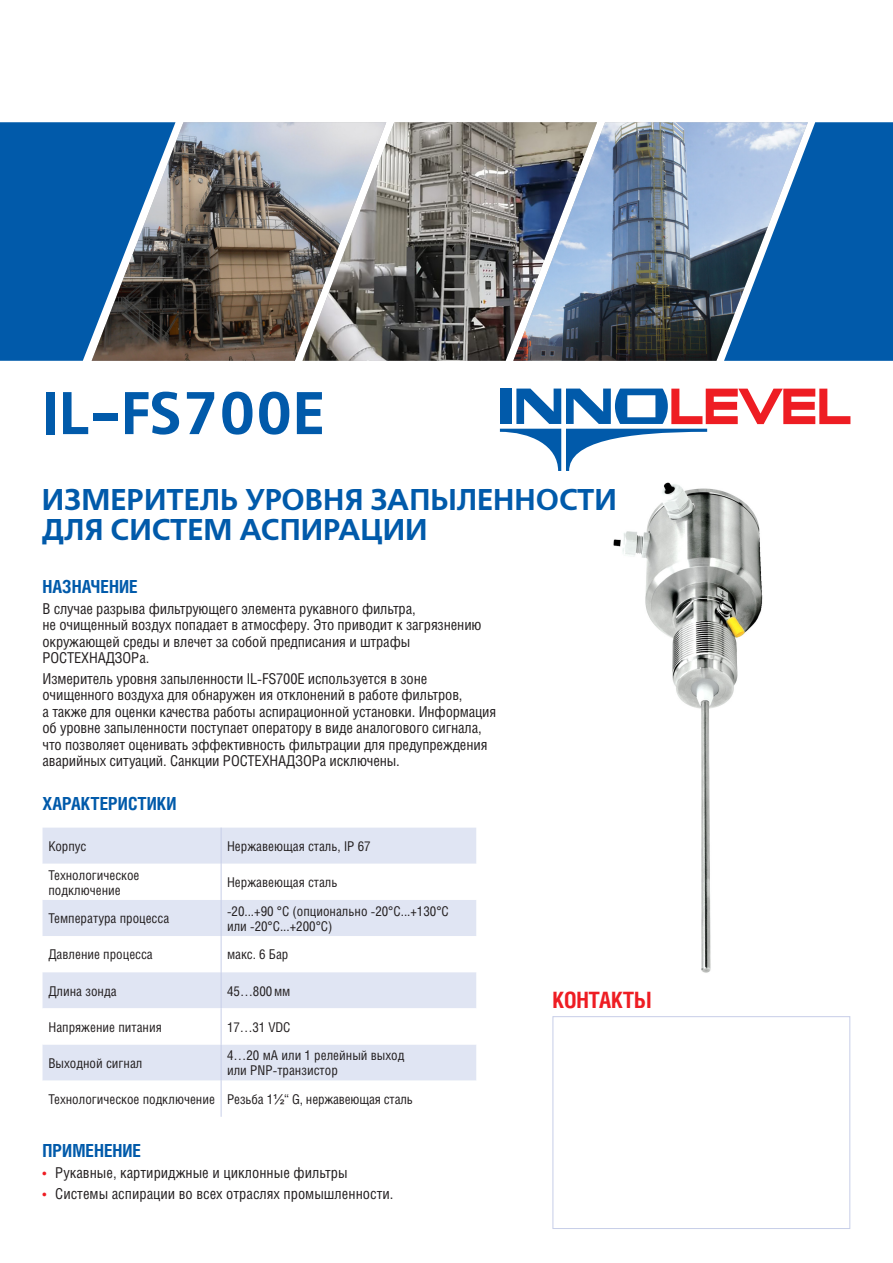
<style>
.page{position:relative;width:893px;height:1263px;background:#fff}
.page>*{position:absolute;margin:0;border:0;box-sizing:border-box;transform-origin:0 0}
.t1{font:60px "Free Set Demi C";color:#015aaa}
.t2{font:30px/30px "Free Set Demi C";color:#015aaa}
.t3{font:700 22.5px "Helios Cond C";letter-spacing:-.01em;color:#ee1d23}
.Paragraph_Style_1{font:700 18px "Helios Cond C";color:#015aaa}
.Paragraph_Style_2{font:15px/16.5px "Helios Cond C";letter-spacing:-.01em;color:#231f20}
.t4{font:13.5px/15px "Helios Cond C";color:#231f20}
.s1{font-family:"Arial"}
.s2{color:#ee1d23}
</style>
<div class="page">
<div style="left:0;top:122px;width:92px;height:239px;background:#015aaa"></div>
<div style="left:808px;top:122px;width:85px;height:239px;background:#015aaa"></div>
<img style="left:92px;top:122px;width:210px;height:239px">
<img style="left:302px;top:122px;width:211px;height:239px">
<img style="left:513px;top:122px;width:295px;height:239px">
<div style="left:553px;top:1016px;width:297px;height:213px;border:1px solid #c7cee8"></div>
<div style="left:43px;top:828px;width:433px;height:36px;background:#e0e5f3"></div>
<svg style="left:43px;top:864px;width:433px;height:253px"></svg>
<hr style="left:221px;top:828px;width:1px;height:36px;background:#c7cee8">
<hr style="left:221px;top:864px;width:1px;height:36px;background:#c7cee8">
<hr style="left:221px;top:900px;width:1px;height:36px;background:#c7cee8">
<hr style="left:221px;top:936px;width:1px;height:36px;background:#c7cee8">
<hr style="left:221px;top:972px;width:1px;height:36px;background:#c7cee8">
<hr style="left:221px;top:1008px;width:1px;height:36px;background:#c7cee8">
<hr style="left:221px;top:1044px;width:1px;height:37px;background:#c7cee8">
<hr style="left:221px;top:1081px;width:1px;height:36px;background:#c7cee8">
<svg style="left:500px;top:389px;width:350px;height:82px"></svg>
<img style="left:613px;top:482px;width:150px;height:491px">
<p class="t1" style="left:42px;top:379px;width:285px">IL-FS700E</p>
<p class="t2" style="left:42px;top:486px;width:576px">ИЗМЕРИТЕЛЬ УРОВНЯ ЗАПЫЛЕННОСТИ<br>ДЛЯ СИСТЕМ АСПИРАЦИИ</p>
<p class="Paragraph_Style_1" style="left:43px;top:576px;width:97px">НАЗНАЧЕНИЕ</p>
<p class="Paragraph_Style_2" style="left:43px;top:600px;width:441px">В случае разрыва фильтрующего элемента рукавного фильтра,<br>не очищенный воздух попадает в атмосферу. Это приводит к загрязнению окружающей среды и влечет за собой предписания и штрафы РОСТЕХНАДЗОРа.</p>
<p class="Paragraph_Style_2" style="left:43px;top:670px;width:455px">Измеритель уровня запыленности IL-FS700E используется в зоне очищенного воздуха для обнаружен ия отклонений в работе фильтров,<br>а также для оценки качества работы аспирационной установки. Информация об уровне запыленности поступает оператору в виде аналогового сигнала, что позволяет оценивать эффективность фильтрации для предупреждения аварийных ситуаций. Санкции РОСТЕХНАДЗОРа исключены.</p>
<p class="Paragraph_Style_1" style="left:43px;top:793px;width:136px">ХАРАКТЕРИСТИКИ</p>
<p class="t4" style="left:48px;top:838px;width:40px">Корпус</p>
<p class="t4" style="left:227px;top:838px;width:145px">Нержавеющая сталь, IP 67</p>
<p class="t4" style="left:48px;top:867px;width:92px">Технологическое подключение</p>
<p class="t4" style="left:227px;top:875px;width:112px">Нержавеющая сталь</p>
<p class="t4" style="left:48px;top:911px;width:122px">Температура процесса</p>
<p class="t4" style="left:227px;top:903px;width:223px">-20...+90 °C (опционально -20°C...+130°C или -20°C...+200°C)</p>
<p class="t4" style="left:48px;top:947px;width:106px">Давление процесса</p>
<p class="t4" style="left:227px;top:947px;width:63px">макс. 6 Бар</p>
<p class="t4" style="left:48px;top:983px;width:70px">Длина зонда</p>
<p class="t4" style="left:227px;top:983px;width:65px">45…800мм</p>
<p class="t4" style="left:48px;top:1019px;width:115px">Напряжение питания</p>
<p class="t4" style="left:227px;top:1019px;width:65px">17…31 VDC</p>
<p class="t4" style="left:48px;top:1055px;width:95px">Выходной сигнал</p>
<p class="t4" style="left:227px;top:1048px;width:179px">4…20 мА или 1 релейный выход или PNP-транзистор</p>
<p class="t4" style="left:48px;top:1091px;width:168px">Технологическое подключение</p>
<p class="t4" style="left:227px;top:1091px;width:187px">Резьба 1<span class="s1">½</span>“ G, нержавеющая сталь</p>
<p class="Paragraph_Style_1" style="left:43px;top:1140px;width:100px">ПРИМЕНЕНИЕ</p>
<p class="Paragraph_Style_2" style="left:43px;top:1164px;width:307px"><span class="s2">•</span> Рукавные, картириджные и циклонные фильтры</p>
<p class="Paragraph_Style_2" style="left:43px;top:1185px;width:352px"><span class="s2">•</span> Системы аспирации во всех отраслях промышленности.</p>
<p class="t3" style="left:553px;top:986px;width:101px">КОНТАКТЫ</p>
</div>
